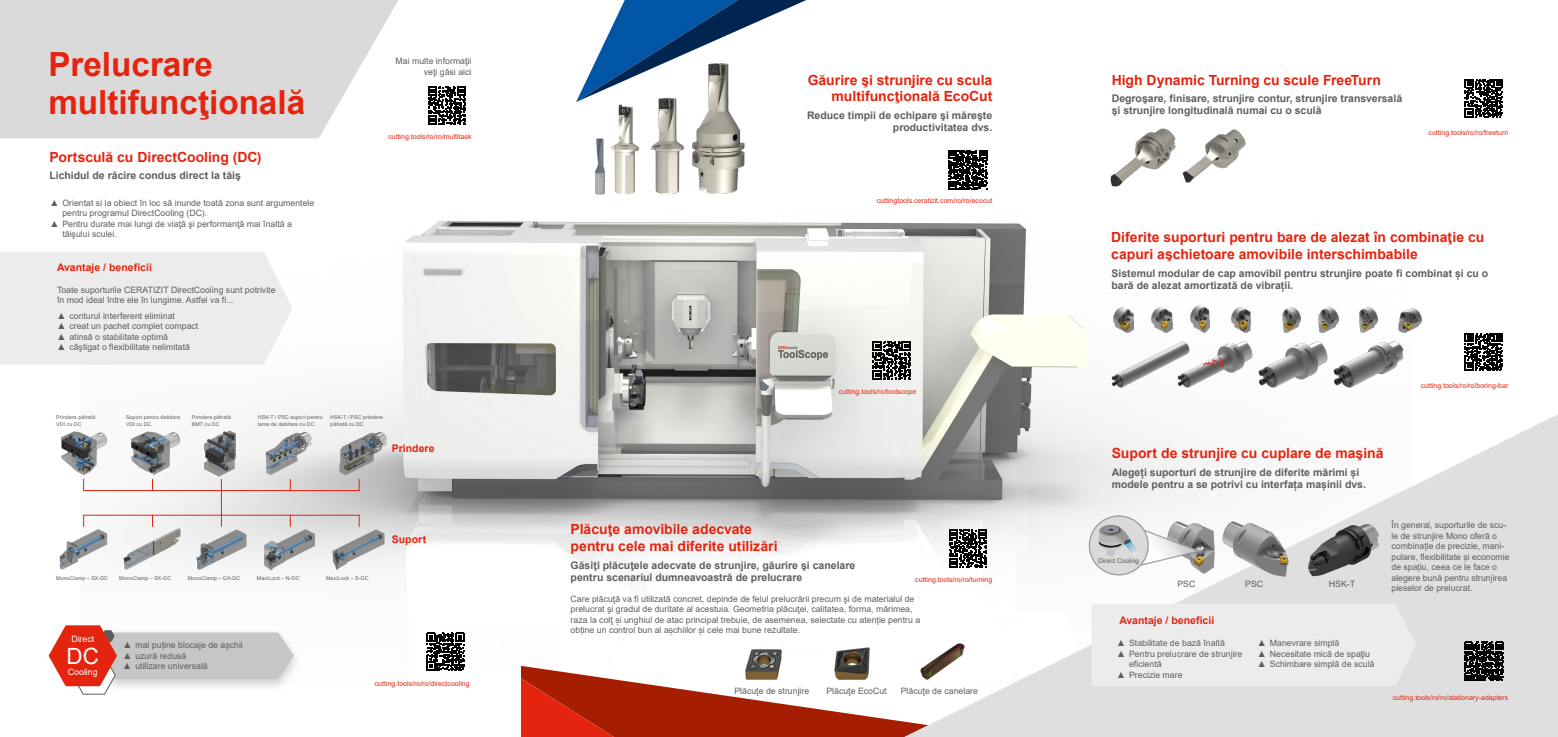
<style>
.page{position:relative;width:1558px;height:737px;background:#fff}
.page>*{position:absolute;margin:0;border:0;box-sizing:border-box;transform-origin:0 0}
.t1{font:700 33.25px/38.5px "Arial";color:#e4240e}
.t2{font:22.4px "Arial";color:#fff}
.t3{font:700 14px/16.8px "Arial";color:#e4240e}
.t4{font:700 10.5px/12.2px "Arial";color:#5e5e5d}
.t5{font:700 10.5px "Arial";color:#e4240e}
.t6{font:8.75px/10.5px "Arial";color:#5e5e5d}
.t7{font:8.75px "Arial";color:#fff}
.t8{font:7px "Arial";color:#e4240e}
.t9{font:6.56px "Arial";color:#5e5e5d}
.t10{font:5.25px/6.3px "Arial";letter-spacing:.025em;color:#5e5e5d}
</style>
<div class="page">
<img style="left:81px;top:124px;width:1326px;height:543px">
<svg style="left:521px;top:666px;width:383px;height:71px"></svg>
<svg style="left:904px;top:414px;width:654px;height:323px;fill:#dfdfe0"></svg>
<svg style="left:0;top:0;width:398px;height:138px;background:#ddd"></svg>
<img style="left:1110px;top:128px;width:66px;height:58px">
<img style="left:1182px;top:129px;width:63px;height:53px">
<img style="left:1258px;top:341px;width:69px;height:46px">
<img style="left:1333px;top:341px;width:70px;height:46px">
<img style="left:1111px;top:341px;width:67px;height:46px">
<img style="left:1113px;top:308px;width:20px;height:25px">
<img style="left:1319px;top:307px;width:20px;height:26px">
<img style="left:1282px;top:307px;width:19px;height:26px">
<img style="left:1151px;top:307px;width:21px;height:26px">
<img style="left:1190px;top:306px;width:20px;height:27px">
<img style="left:1231px;top:308px;width:19px;height:25px">
<img style="left:1359px;top:308px;width:18px;height:25px">
<img style="left:1398px;top:308px;width:23px;height:24px">
<div style="left:0;top:252px;width:292px;height:112px;background:#ececed"></div>
<hr style="left:84px;top:490px;width:276px;height:1px;background:#e4240e">
<hr style="left:84px;top:515px;width:276px;height:1px;background:#e4240e">
<svg style="left:83px;top:479px;width:1px;height:12px"></svg>
<svg style="left:83px;top:515px;width:1px;height:12px"></svg>
<svg style="left:359px;top:479px;width:1px;height:12px"></svg>
<svg style="left:359px;top:515px;width:1px;height:12px"></svg>
<svg style="left:290px;top:515px;width:1px;height:12px"></svg>
<hr style="left:221px;top:479px;width:1px;height:36px;background:#e4240e">
<img style="left:59px;top:527px;width:49px;height:44px">
<img style="left:124px;top:529px;width:56px;height:40px">
<img style="left:197px;top:529px;width:49px;height:40px">
<img style="left:264px;top:527px;width:52px;height:45px">
<img style="left:333px;top:529px;width:51px;height:41px">
<img style="left:61px;top:432px;width:47px;height:44px">
<img style="left:131px;top:432px;width:49px;height:44px">
<img style="left:339px;top:430px;width:47px;height:46px">
<img style="left:264px;top:430px;width:49px;height:46px">
<img style="left:1222px;top:521px;width:67px;height:55px">
<img style="left:1299px;top:521px;width:88px;height:57px">
<img style="left:1167px;top:521px;width:47px;height:52px">
<svg style="left:1089px;top:516px;width:59px;height:59px"></svg>
<div style="left:1088px;top:515px;width:61px;height:60px;border:1px solid #9c9d9d;border-radius:50%"></div>
<svg style="left:1098px;top:524px;width:104px;height:46px"></svg>
<img style="left:1178px;top:341px;width:74px;height:46px">
<svg style="left:1203px;top:357px;width:21px;height:10px"></svg>
<img style="left:204px;top:430px;width:32px;height:46px">
<svg style="left:576px;top:0;width:230px;height:102px"></svg>
<img style="left:608px;top:104px;width:33px;height:92px">
<img style="left:651px;top:98px;width:33px;height:96px">
<img style="left:693px;top:62px;width:51px;height:132px">
<img style="left:595px;top:139px;width:9px;height:56px">
<div style="left:90px;top:628px;width:213px;height:65px;background:#fcfcfc"></div>
<svg style="left:49px;top:625px;width:245px;height:70px"></svg>
<img style="left:778px;top:347px;width:49px;height:12px">
<div style="left:1091px;top:604px;width:325px;height:81px;background:#ececed"></div>
<img style="left:745px;top:649px;width:37px;height:30px">
<img style="left:834px;top:647px;width:35px;height:32px">
<img style="left:920px;top:643px;width:44px;height:36px">
<svg style="left:1464px;top:333px;width:39px;height:38px"></svg>
<svg style="left:1464px;top:79px;width:39px;height:38px"></svg>
<svg style="left:1464px;top:641px;width:39px;height:40px;background:#262626"></svg>
<svg style="left:428px;top:86px;width:38px;height:38px"></svg>
<svg style="left:426px;top:633px;width:38px;height:38px"></svg>
<svg style="left:948px;top:150px;width:39px;height:39px"></svg>
<svg style="left:873px;top:341px;width:38px;height:38px"></svg>
<svg style="left:949px;top:529px;width:38px;height:38px"></svg>
<h1 class="t1" style="left:48px;top:45px;width:258px">Prelucrare multifuncţională</h1>
<h3 class="t3" style="left:49px;top:149px;width:214px">Portsculă cu DirectCooling (DC)</h3>
<p class="t4" style="left:49px;top:169px;width:193px">Lichidul de răcire condus direct la tăiş</p>
<p class="t6" style="left:62px;top:197px;width:253px;text-indent:-12px">▲ Orientat si la obiect în loc să inunde toată zona sunt argumentele pentru programul DirectCooling (DC).</p>
<p class="t6" style="left:62px;top:218px;width:231px;text-indent:-12px">▲ Pentru durate mai lungi de viaţă şi performanţă mai înaltă a tăişului sculei.</p>
<p class="t5" style="left:57px;top:260px;width:96px">Avantaje / beneficii</p>
<p class="t6" style="left:57px;top:284px;width:220px">Toate suporturile CERATIZIT DirectCooling sunt potrivite în mod ideal între ele în lungime. Astfel va fi...</p>
<p class="t6" style="left:57px;top:310px;width:119px">▲ conturul interferent eliminat</p>
<p class="t6" style="left:57px;top:321px;width:143px">▲ creat un pachet complet compact</p>
<p class="t6" style="left:57px;top:331px;width:113px">▲ atinsă o stabilitate optimă</p>
<p class="t6" style="left:57px;top:342px;width:134px">▲ câştigat o flexibilitate nelimitată</p>
<p class="t6" style="left:396px;top:56px;width:77px;text-align:right">Mai multe informaţii veţi găsi aici</p>
<p class="t8" style="left:388px;top:131px;width:85px">cutting.tools/ro/ro/multitask</p>
<p class="t10" style="left:56px;top:414px;width:41px">Prindere pătrată<br>VDI cu DC</p>
<p class="t10" style="left:126px;top:414px;width:56px">Suport pentru debitare<br>VDI cu DC</p>
<p class="t10" style="left:330px;top:414px;width:54px">HSK-T / PSC prindere pătrată cu DC</p>
<p class="t10" style="left:258px;top:414px;width:66px">HSK-T / PSC suport pentru lame de debitare cu DC</p>
<p class="t10" style="left:192px;top:414px;width:41px">Prindere pătrată<br>BMT cu DC</p>
<p class="t5" style="left:392px;top:440px;width:44px">Prindere</p>
<p class="t10" style="left:56px;top:575px;width:53px">MonoClamp – SX-DC</p>
<p class="t10" style="left:119px;top:575px;width:53px">MonoClamp – SX-DC</p>
<p class="t10" style="left:188px;top:575px;width:54px">MonoClamp – GX-DC</p>
<p class="t10" style="left:257px;top:575px;width:44px">MaxiLock – N-DC</p>
<p class="t10" style="left:326px;top:575px;width:44px">MaxiLock – S-DC</p>
<p class="t7" style="left:71px;top:633px;width:24px">Direct</p>
<p class="t7" style="left:68px;top:666px;width:31px">Cooling</p>
<h2 class="t2" style="left:67px;top:640px;width:34px">DC</h2>
<p class="t6" style="left:123px;top:640px;width:121px">▲ mai puține blocaje de aşchii</p>
<p class="t6" style="left:123px;top:650px;width:65px">▲ uzură redusă</p>
<p class="t6" style="left:123px;top:661px;width:86px">▲ utilizare universală</p>
<p class="t5" style="left:392px;top:532px;width:36px">Suport</p>
<p class="t8" style="left:375px;top:679px;width:96px">cutting.tools/ro/ro/directcooling</p>
<h3 class="t3" style="left:808px;top:71px;width:186px;text-align:right">Găurire şi strunjire cu scula multifuncţională EcoCut</h3>
<p class="t4" style="left:807px;top:109px;width:187px;text-align:right">Reduce timpii de echipare şi măreşte productivitatea dvs.</p>
<p class="t8" style="left:877px;top:196px;width:117px">cuttingtools.ceratizit.com/ro/ro/ecocut</p>
<h3 class="t3" style="left:570px;top:521px;width:209px">Plăcuţe amovibile adecvate pentru cele mai diferite utilizări</h3>
<p class="t8" style="left:839px;top:386px;width:79px">cutting.tools/ro/toolscope</p>
<p class="t4" style="left:570px;top:559px;width:286px">Găsiţi plăcuţele adecvate de strunjire, găurire şi canelare pentru scenariul dumneavoastră de prelucrare</p>
<p class="t8" style="left:915px;top:574px;width:79px">cutting.tools/ro/ro/turning</p>
<p class="t6" style="left:570px;top:593px;width:351px">Care plăcuţă va fi utilizată concret, depinde de felul prelucrării precum şi de materialul de prelucrat şi gradul de duritate al acestuia. Geometria plăcuţei, calitatea, forma, mărimea, raza la colţ și unghiul de atac principal trebuie, de asemenea, selectate cu atenție pentru a obține un control bun al așchiilor și cele mai bune rezultate.</p>
<p class="t6" style="left:734px;top:685px;width:76px">Plăcuţe de strunjire</p>
<p class="t6" style="left:826px;top:685px;width:62px">Plăcuţe EcoCut</p>
<p class="t6" style="left:900px;top:685px;width:79px">Plăcuţe de canelare</p>
<h3 class="t3" style="left:1111px;top:71px;width:271px">High Dynamic Turning cu scule FreeTurn</h3>
<p class="t4" style="left:1111px;top:92px;width:292px">Degroşare, finisare, strunjire contur, strunjire transversală şi strunjire longitudinală numai cu o sculă</p>
<p class="t8" style="left:1428px;top:127px;width:81px">cutting.tools/ro/ro/freeturn</p>
<h3 class="t3" style="left:1111px;top:229px;width:375px">Diferite suporturi pentru bare de alezat în combinaţie cu capuri aşchietoare amovibile interschimbabile</h3>
<p class="t4" style="left:1111px;top:267px;width:378px">Sistemul modular de cap amovibil pentru strunjire poate fi combinat și cu o bară de alezat amortizată de vibrații.</p>
<p class="t8" style="left:1420px;top:381px;width:89px">cutting.tools/ro/ro/boring-bar</p>
<h3 class="t3" style="left:1111px;top:444px;width:273px">Suport de strunjire cu cuplare de maşină</h3>
<p class="t4" style="left:1111px;top:466px;width:256px">Alegeți suporturi de strunjire de diferite mărimi și modele pentru a se potrivi cu interfața mașinii dvs.</p>
<p class="t9" style="left:1098px;top:556px;width:43px">Direct Cooling</p>
<p class="t6" style="left:1177px;top:578px;width:19px">PSC</p>
<p class="t6" style="left:1245px;top:578px;width:19px">PSC</p>
<p class="t5" style="left:1119px;top:613px;width:96px">Avantaje / beneficii</p>
<p class="t6" style="left:1329px;top:578px;width:28px">HSK-T</p>
<p class="t6" style="left:1116px;top:638px;width:110px">▲ Stabilitate de bază înaltă</p>
<p class="t6" style="left:1129px;top:648px;width:115px;text-indent:-12px">▲ Pentru prelucrare de strunjire eficientă</p>
<p class="t6" style="left:1116px;top:669px;width:67px">▲ Precizie mare</p>
<p class="t6" style="left:1257px;top:638px;width:83px">▲ Manevrare simplă</p>
<p class="t6" style="left:1257px;top:648px;width:114px">▲ Necesitate mică de spaţiu</p>
<p class="t6" style="left:1257px;top:659px;width:118px">▲ Schimbare simplă de sculă</p>
<p class="t6" style="left:1391px;top:520px;width:119px">În general, suporturile de scu&shy;le de strunjire Mono oferă o combinație de precizie, mani&shy;pulare, flexibilitate și economie de spațiu, ceea ce le face o alegere bună pentru strunjirea pieselor de prelucrat.</p>
<p class="t8" style="left:1392px;top:693px;width:117px">cutting.tools/ro/ro/stationary-adapters</p>
</div>
